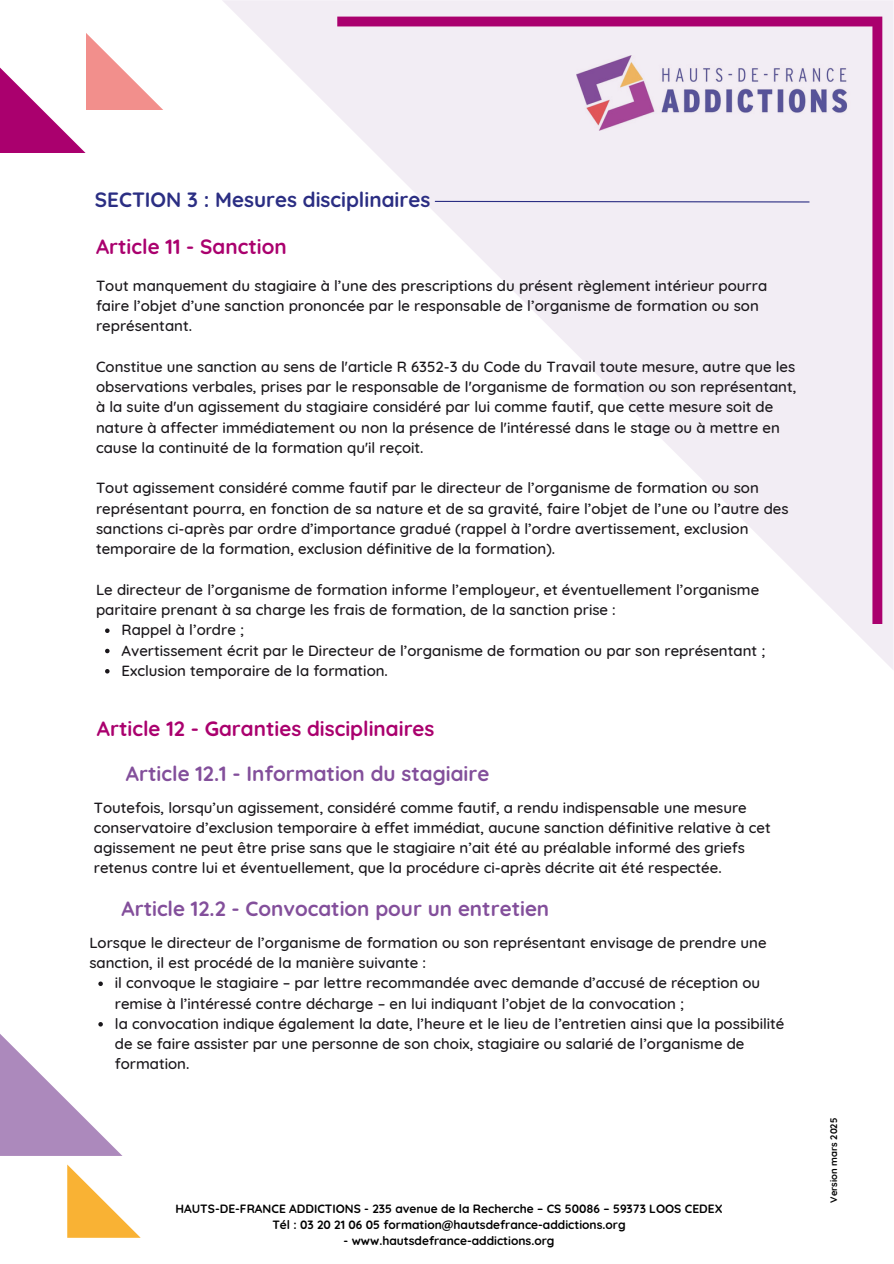
<style>
.page{position:relative;width:894px;height:1264px;background:#fff}
.page>*{position:absolute;margin:0;border:0;box-sizing:border-box;transform-origin:0 0}
.t1{font:700 20.7px "Quicksand";color:#834f9b}
.t2{font:700 20.7px "Quicksand";color:#aa006e}
.t3{font:700 20.7px "Quicksand";color:#2b2e83}
.t4{font:500 15px/20.2px "Quicksand";color:#1a171b}
.t5{font:700 12px/16px "Quicksand";color:#000;text-align:center}
.t6{font:700 9.45px "Quicksand";color:#000}
</style>
<div class="page">
<svg style="left:222px;top:0;width:671px;height:669px"></svg>
<svg style="left:337px;top:17px;width:545px;height:607px;fill:#f2edf4"></svg>
<svg style="left:0;top:1034px;width:122px;height:121px"></svg>
<svg style="left:67px;top:1164px;width:73px;height:73px"></svg>
<svg style="left:0;top:33px;width:163px;height:120px"></svg>
<svg style="left:434px;top:200px;width:376px;height:3px"></svg>
<svg style="left:105px;top:628px;width:4px;height:5px"></svg>
<svg style="left:105px;top:648px;width:4px;height:5px"></svg>
<svg style="left:105px;top:669px;width:4px;height:4px"></svg>
<svg style="left:98px;top:981px;width:5px;height:5px"></svg>
<svg style="left:98px;top:1022px;width:5px;height:4px"></svg>
<p class="t3" style="left:95px;top:186px;width:337px">SECTION 3 : Mesures disciplinaires</p>
<p class="t2" style="left:96px;top:233px;width:192px">Article 11 - Sanction</p>
<h1 class="t4" style="left:96px;top:275px;width:672px">Tout manquement du stagiaire à l’une des prescriptions du présent règlement intérieur pourra faire l’objet d’une sanction prononcée par le responsable de l’organisme de formation ou son représentant.</h1>
<h1 class="t4" style="left:96px;top:356px;width:701px">Constitue une sanction au sens de l'article R 6352-3 du Code du Travail toute mesure, autre que les observations verbales, prises par le responsable de l'organisme de formation ou son représentant, à la suite d'un agissement du stagiaire considéré par lui comme fautif, que cette mesure soit de nature à affecter immédiatement ou non la présence de l'intéressé dans le stage ou à mettre en cause la continuité de la formation qu'il reçoit.</h1>
<h2 class="t4" style="left:96px;top:477px;width:693px">Tout agissement considéré comme fautif par le directeur de l’organisme de formation ou son représentant pourra, en fonction de sa nature et de sa gravité, faire l’objet de l’une ou l’autre des sanctions ci-après par ordre d’importance gradué (rappel à l’ordre avertissement, exclusion temporaire de la formation, exclusion définitive de la formation).</h2>
<h2 class="t4" style="left:96px;top:579px;width:664px">Le directeur de l’organisme de formation informe l’employeur, et éventuellement l’organisme paritaire prenant à sa charge les frais de formation, de la sanction prise :</h2>
<h2 class="t4" style="left:121px;top:619px;width:124px">Rappel à l’ordre ;</h2>
<h2 class="t4" style="left:121px;top:639px;width:645px">Avertissement écrit par le Directeur de l’organisme de formation ou par son représentant ;</h2>
<p class="t4" style="left:121px;top:660px;width:268px">Exclusion temporaire de la formation.</p>
<p class="t2" style="left:97px;top:715px;width:339px">Article 12 - Garanties disciplinaires</p>
<h1 class="t1" style="left:126px;top:759px;width:365px">Article 12.1 - Information du stagiaire</h1>
<h1 class="t4" style="left:94px;top:797px;width:678px">Toutefois, lorsqu’un agissement, considéré comme fautif, a rendu indispensable une mesure conservatoire d’exclusion temporaire à effet immédiat, aucune sanction définitive relative à cet agissement ne peut être prise sans que le stagiaire n’ait été au préalable informé des griefs retenus contre lui et éventuellement, que la procédure ci-après décrite ait été respectée.</h1>
<p class="t1" style="left:121px;top:894px;width:429px">Article 12.2 - Convocation pour un entretien</p>
<h2 class="t4" style="left:89px;top:932px;width:678px">Lorsque le directeur de l’organisme de formation ou son représentant envisage de prendre une sanction, il est procédé de la manière suivante :</h2>
<h1 class="t4" style="left:115px;top:972px;width:646px">il convoque le stagiaire – par lettre recommandée avec demande d’accusé de réception ou remise à l’intéressé contre décharge – en lui indiquant l’objet de la convocation ;</h1>
<h2 class="t4" style="left:115px;top:1013px;width:671px">la convocation indique également la date, l’heure et le lieu de l’entretien ainsi que la possibilité de se faire assister par une personne de son choix, stagiaire ou salarié de l’organisme de formation.</h2>
<p class="t5" style="left:175px;top:1200px;width:548px">HAUTS-DE-FRANCE ADDICTIONS - 235 avenue de la Recherche – CS 50086 – 59373 LOOS CEDEX<br>Tél : 03 20 21 06 05 formation@hautsdefrance-addictions.org</p>
<p class="t5" style="left:343px;top:1232px;width:212px">- www.hautsdefrance-addictions.org</p>
<p class="t6" style="left:827px;top:1202px;width:86px;rotate:-90deg">Version mars 2025</p>
</div>
